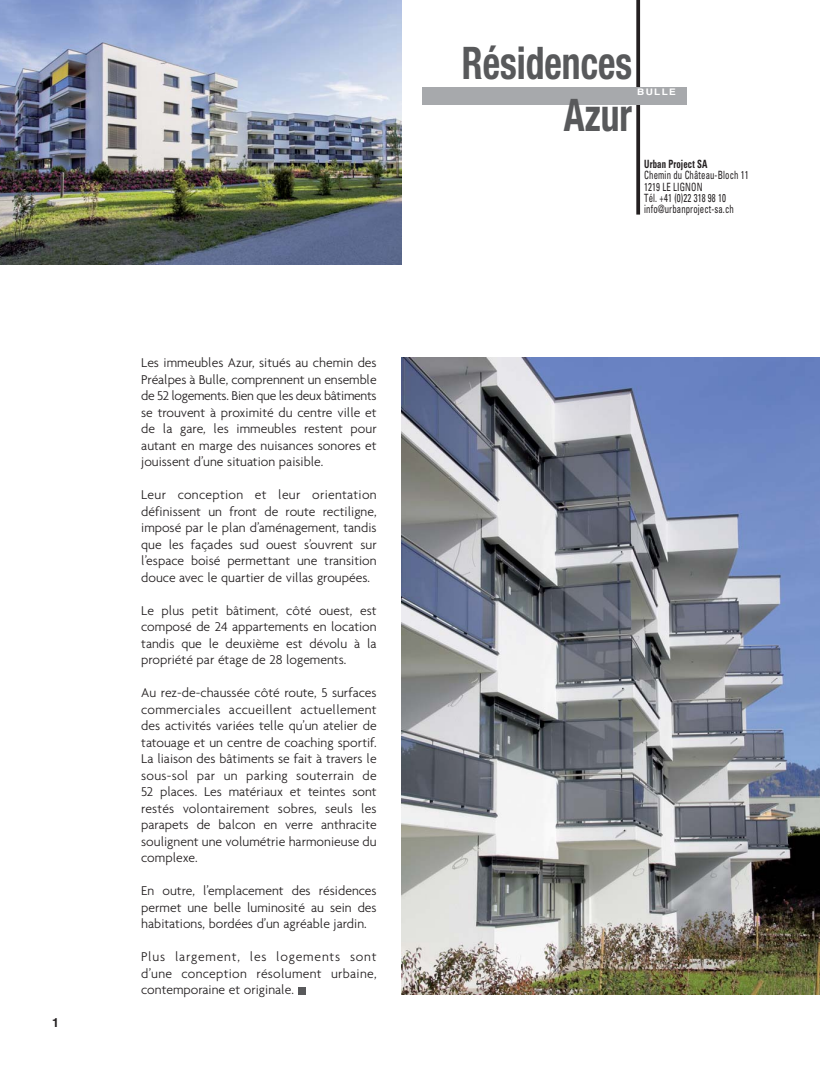
<style>
.page{position:relative;width:820px;height:1067px;background:#fff}
.page>*{position:absolute;margin:0;border:0;box-sizing:border-box;transform-origin:0 0}
.t1{font:700 condensed 45px/52.5px "Helvetica Neue";color:#58595b;text-align:right;scale:.83 1}
.t2{font:300 13.75px/16.5px "Agenda";color:#231f20;text-align:justify}
.t3{font:700 12.5px "Helvetica";color:#231f20}
.t4{font:condensed 11.38px/11.2px "Univers";letter-spacing:.015em;color:#231f20;scale:.77 1}
.t5{font:700 9px "Helvetica";letter-spacing:.14em;color:#fff;scale:1.11 1}
.s1{font-weight:700}
</style>
<div class="page">
<div style="left:299px;top:987px;width:7px;height:7px;background:#58595b"></div>
<svg style="left:636px;top:0;width:4px;height:215px"></svg>
<div style="left:422px;top:87px;width:264px;height:18px;background:#a7a9ac"></div>
<img style="left:0;top:0;width:401px;height:264px">
<img style="left:401px;top:357px;width:419px;height:638px">
<p class="t3" style="left:52px;top:1018px;width:8px">1</p>
<p class="t2" style="left:141px;top:356px;width:237px">Les immeubles Azur, situés au chemin des Préalpes à Bulle, comprennent un ensemble de 52 logements. Bien que les deux bâtiments se trouvent à proximité du centre ville et de la gare, les immeubles restent pour autant en marge des nuisances sonores et jouissent d’une situation paisible.</p>
<p class="t2" style="left:141px;top:488px;width:237px">Leur conception et leur orientation définissent un front de route rectiligne, imposé par le plan d’aménagement, tandis que les façades sud ouest s’ouvrent sur l’espace boisé permettant une transition douce avec le quartier de villas groupées.</p>
<p class="t2" style="left:141px;top:603px;width:237px">Le plus petit bâtiment, côté ouest, est composé de 24 appartements en location tandis que le deuxième est dévolu à la propriété par étage de 28 logements.</p>
<p class="t2" style="left:141px;top:686px;width:237px">Au rez-de-chaussée côté route, 5 surfaces commerciales accueillent actuellement des activités variées telle qu’un atelier de tatouage et un centre de coaching sportif.<br>La liaison des bâtiments se fait à travers le sous-sol par un parking souterrain de 52 places. Les matériaux et teintes sont restés volontairement sobres, seuls les parapets de balcon en verre anthracite soulignent une volumétrie harmonieuse du complexe.</p>
<p class="t2" style="left:141px;top:884px;width:237px">En outre, l’emplacement des résidences permet une belle luminosité au sein des habitations, bordées d’un agréable jardin.</p>
<p class="t2" style="left:141px;top:950px;width:237px">Plus largement, les logements sont d’une conception résolument urbaine, contemporaine et originale.</p>
<p class="t1" style="left:462px;top:37px;width:206px">Résidences<br>Azur</p>
<p class="t5" style="left:637px;top:89px;width:36px">BULLE</p>
<p class="t4" style="left:644px;top:159px;width:137px"><span class="s1">Urban Project SA<br></span>Chemin du Château-Bloch 11<br>1219 LE LIGNON<br>Tél. +41 (0)22 318 98 10 info@urbanproject-sa.ch</p>
</div>
